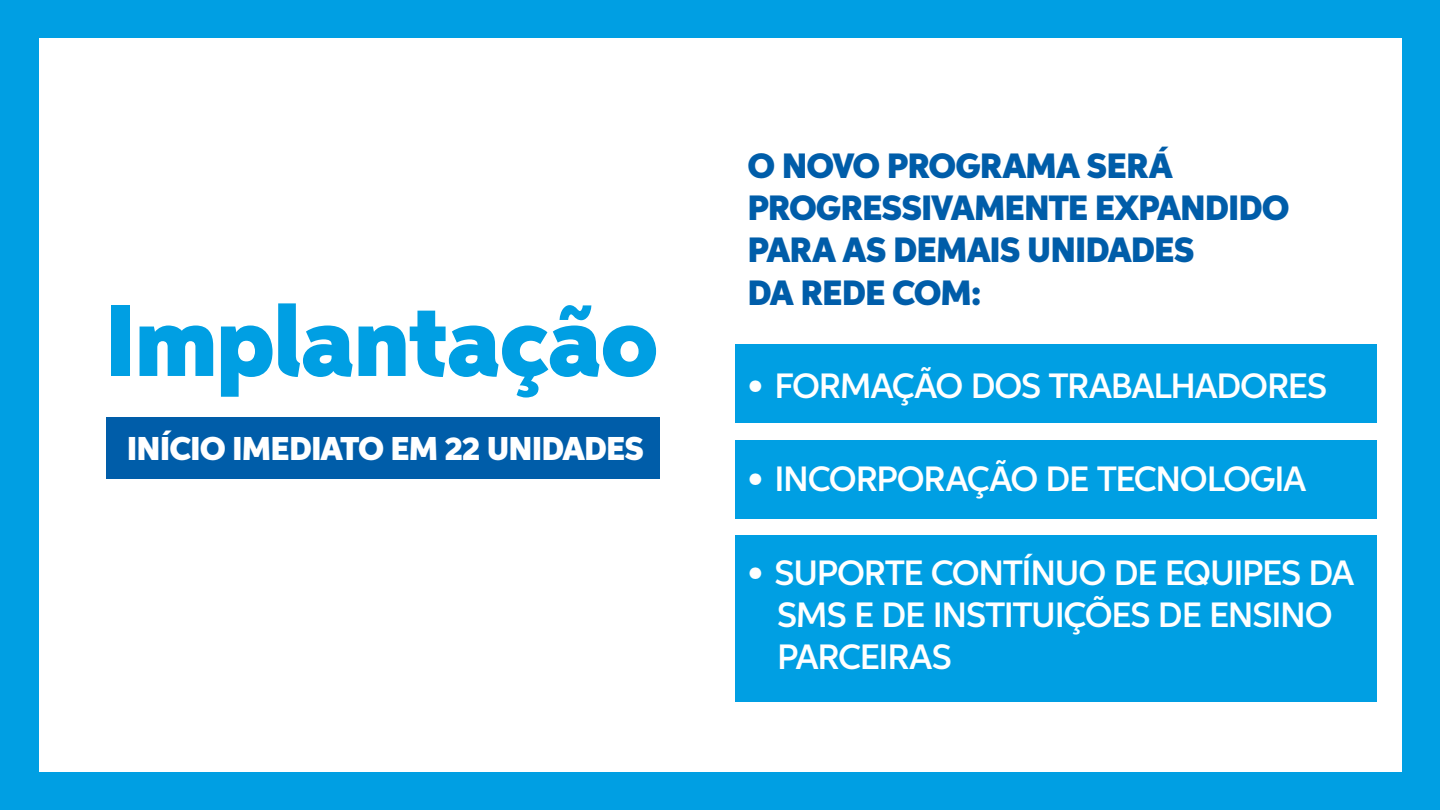
<style>
.page{position:relative;width:1440px;height:810px;background:#fff}
.page>*{position:absolute;margin:0;border:0;box-sizing:border-box;transform-origin:0 0}
.t1{font:900 101.1px "Neutro";letter-spacing:-.02em;color:#009fe3}
.t2{font:600 35.25px/42.3px "Neutro";letter-spacing:-.035em;color:#fff}
.t3{font:900 35.25px/42.3px "Neutro";letter-spacing:-.03em;color:#005da9}
.t4{font:900 33.15px "Neutro";letter-spacing:-.03em;color:#fff}
</style>
<div class="page">
<div style="left:0;top:0;width:1440px;height:809px;background:#009fe3"></div>
<div style="left:39px;top:38px;width:1363px;height:734px;background:#fff"></div>
<div style="left:736px;top:344px;width:641px;height:79px;background:#009fe3"></div>
<div style="left:736px;top:440px;width:641px;height:79px;background:#009fe3"></div>
<div style="left:736px;top:536px;width:641px;height:166px;background:#009fe3"></div>
<div style="left:106px;top:417px;width:554px;height:62px;background:#005da9"></div>
<h1 class="t1" style="left:104px;top:279px;width:556px">Implantação</h1>
<p class="t4" style="left:127px;top:428px;width:519px">INÍCIO IMEDIATO EM 22 UNIDADES</p>
<p class="t3" style="left:748px;top:146px;width:544px">O NOVO PROGRAMA SERÁ<br>PROGRESSIVAMENTE EXPANDIDO<br>PARA AS DEMAIS UNIDADES<br>DA REDE COM:</p>
<p class="t2" style="left:748px;top:365px;width:581px">• FORMAÇÃO DOS TRABALHADORES</p>
<p class="t2" style="left:748px;top:458px;width:560px">• INCORPORAÇÃO DE TECNOLOGIA</p>
<p class="t2" style="left:777px;top:552px;width:579px;text-indent:-30px">• SUPORTE CONTÍNUO DE EQUIPES DA<br>SMS E DE INSTITUIÇÕES DE ENSINO<br>PARCEIRAS</p>
</div>
